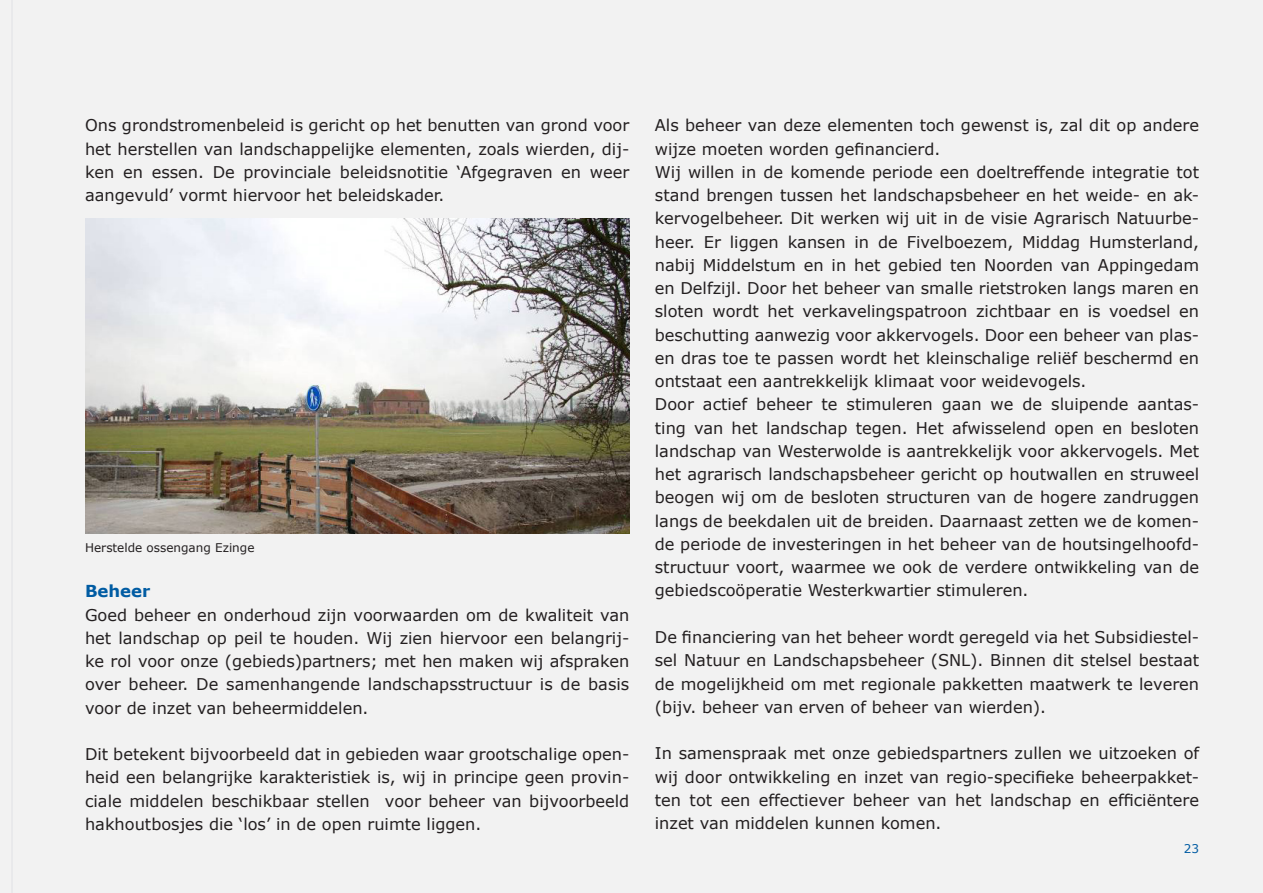
<style>
.page{position:relative;width:1263px;height:893px;background:#fff}
.page>*{position:absolute;margin:0;border:0;box-sizing:border-box;transform-origin:0 0}
.t1{font:700 16.5px "Verdana";color:#015ca3}
.t2{font:16.2px/23.2px "Verdana";color:#231f20;text-align:justify}
.t3{font:12px "Verdana";color:#231f20}
.t4{font:12px "Verdana";color:#015ca3}
</style>
<div class="page">
<div style="left:13px;top:0;width:1250px;height:893px;background:#f2f2f2"></div>
<svg style="left:0;top:0;width:13px;height:893px"></svg>
<img style="left:85px;top:219px;width:544px;height:314px">
<p class="t2" style="left:85px;top:114px;width:546px">Ons grondstromenbeleid is gericht op het benutten van grond voor het herstellen van landschappelijke elementen, zoals wierden, dij&shy;ken en essen. De provinciale beleidsnotitie ‘Afgegraven en weer aangevuld’ vormt hiervoor het beleidskader.</p>
<p class="t3" style="left:85px;top:540px;width:171px">Herstelde ossengang Ezinge</p>
<p class="t1" style="left:85px;top:580px;width:67px">Beheer</p>
<p class="t2" style="left:85px;top:603px;width:546px">Goed beheer en onderhoud zijn voorwaarden om de kwaliteit van het landschap op peil te houden. Wij zien hiervoor een belangrij&shy;ke rol voor onze (gebieds)partners; met hen maken wij afspraken over beheer. De samenhangende landschapsstructuur is de basis voor de inzet van beheermiddelen.</p>
<p class="t2" style="left:85px;top:742px;width:546px">Dit betekent bijvoorbeeld dat in gebieden waar grootschalige open&shy;heid een belangrijke karakteristiek is, wij in principe geen provin&shy;ciale middelen beschikbaar stellen voor beheer van bijvoorbeeld hakhoutbosjes die ‘los’ in de open ruimte liggen.</p>
<p class="t2" style="left:655px;top:114px;width:546px;text-align:left">Als beheer van deze elementen toch gewenst is, zal dit op andere wijze moeten worden gefinancierd.<br>Wij willen in de komende periode een doeltreffende integratie tot stand brengen tussen het landschapsbeheer en het weide- en ak&shy;kervogelbeheer. Dit werken wij uit in de visie Agrarisch Natuurbe&shy;heer. Er liggen kansen in de Fivelboezem, Middag Humsterland, nabij Middelstum en in het gebied ten Noorden van Appingedam en Delfzijl. Door het beheer van smalle rietstroken langs maren en sloten wordt het verkavelingspatroon zichtbaar en is voedsel en beschutting aanwezig voor akkervogels. Door een beheer van plas&shy;en dras toe te passen wordt het kleinschalige reliëf beschermd en ontstaat een aantrekkelijk klimaat voor weidevogels.<br>Door actief beheer te stimuleren gaan we de sluipende aantas&shy;ting van het landschap tegen. Het afwisselend open en besloten landschap van Westerwolde is aantrekkelijk voor akkervogels. Met het agrarisch landschapsbeheer gericht op houtwallen en struweel beogen wij om de besloten structuren van de hogere zandruggen langs de beekdalen uit de breiden. Daarnaast zetten we de komen&shy;de periode de investeringen in het beheer van de houtsingelhoofd&shy;structuur voort, waarmee we ook de verdere ontwikkeling van de gebiedscoöperatie Westerkwartier stimuleren.</p>
<p class="t2" style="left:655px;top:625px;width:546px">De financiering van het beheer wordt geregeld via het Subsidiestel&shy;sel Natuur en Landschapsbeheer (SNL). Binnen dit stelsel bestaat de mogelijkheid om met regionale pakketten maatwerk te leveren (bijv. beheer van erven of beheer van wierden).</p>
<p class="t2" style="left:655px;top:741px;width:546px">In samenspraak met onze gebiedspartners zullen we uitzoeken of wij door ontwikkeling en inzet van regio-specifieke beheerpakket&shy;ten tot een effectiever beheer van het landschap en efficiëntere inzet van middelen kunnen komen.</p>
<p class="t4" style="left:1184px;top:841px;width:17px">23</p>
</div>
